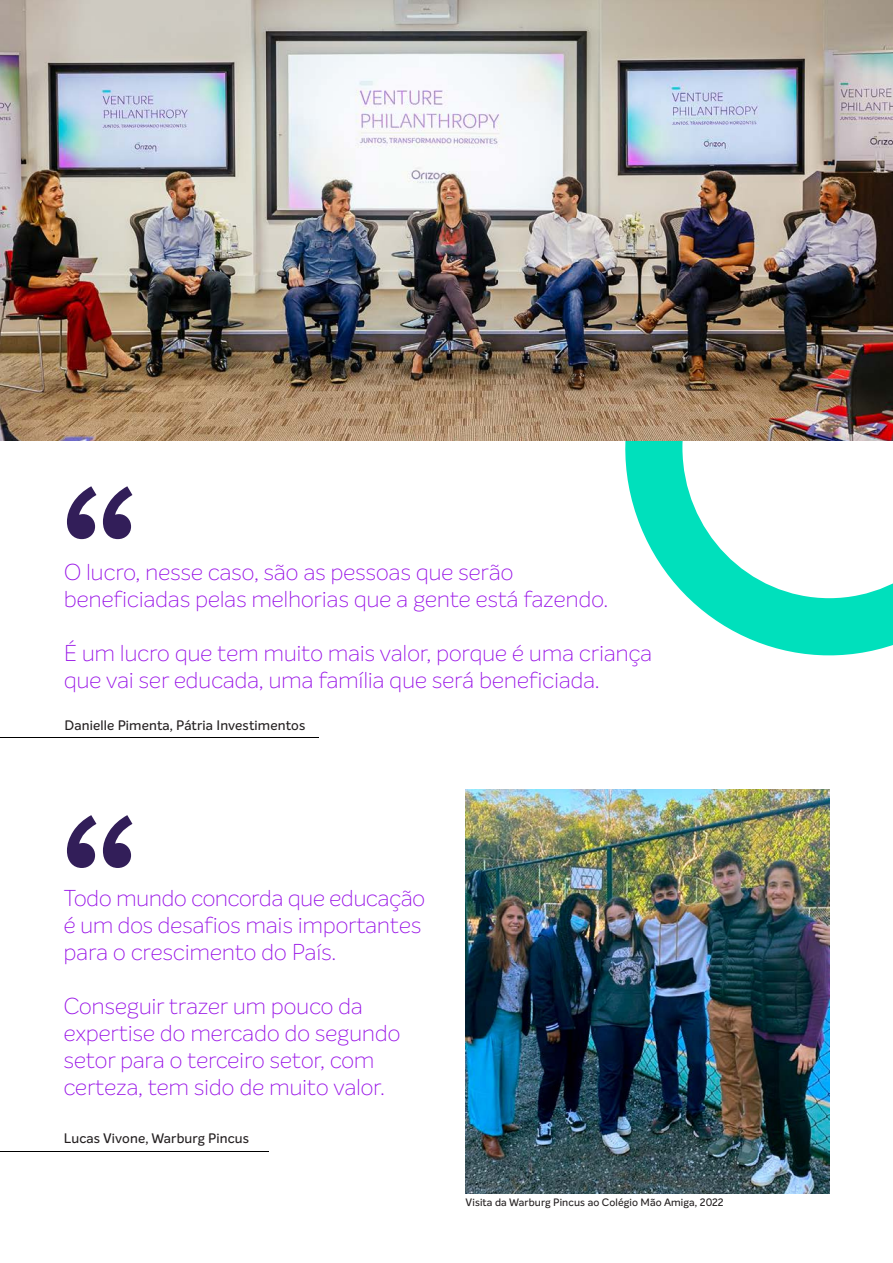
<style>
.page{position:relative;width:893px;height:1263px;background:#fff}
.page>*{position:absolute;margin:0;border:0;box-sizing:border-box;transform-origin:0 0}
.t1{font:225px "Intelo";color:#321e59}
.t2{font:100 22.5px/27px "Intelo";letter-spacing:.01em;color:#9710e6}
.t3{font:500 13.5px "Intelo";letter-spacing:.01em;color:#231f20}
.t4{font:500 10.5px "Intelo";letter-spacing:.01em;color:#231f20}
</style>
<div class="page">
<svg style="left:625px;top:441px;width:268px;height:215px"></svg>
<hr style="left:0;top:738px;width:318px;height:1px;background:#000">
<img style="left:0;top:0;width:893px;height:441px">
<hr style="left:0;top:1151px;width:269px;height:1px;background:#000">
<img style="left:466px;top:789px;width:363px;height:404px">
<h1 class="t1" style="left:58px;top:449px;width:86px">“</h1>
<p class="t2" style="left:64px;top:558px;width:545px">O lucro, nesse caso, são as pessoas que serão beneficiadas pelas melhorias que a gente está fazendo.</p>
<p class="t2" style="left:64px;top:639px;width:589px">É um lucro que tem muito mais valor, porque é uma criança que vai ser educada, uma família que será beneficiada.</p>
<p class="t3" style="left:65px;top:717px;width:242px">Danielle Pimenta, Pátria Investimentos</p>
<h1 class="t1" style="left:58px;top:777px;width:86px">“</h1>
<p class="t2" style="left:64px;top:885px;width:363px">Todo mundo concorda que educação é um dos desafios mais importantes para o crescimento do País.</p>
<p class="t2" style="left:64px;top:993px;width:338px">Conseguir trazer um pouco da expertise do mercado do segundo setor para o terceiro setor, com certeza, tem sido de muito valor.</p>
<p class="t3" style="left:64px;top:1129px;width:187px">Lucas Vivone, Warburg Pincus</p>
<p class="t4" style="left:466px;top:1196px;width:259px">Visita da Warburg Pincus ao Colégio Mão Amiga, 2022</p>
</div>
